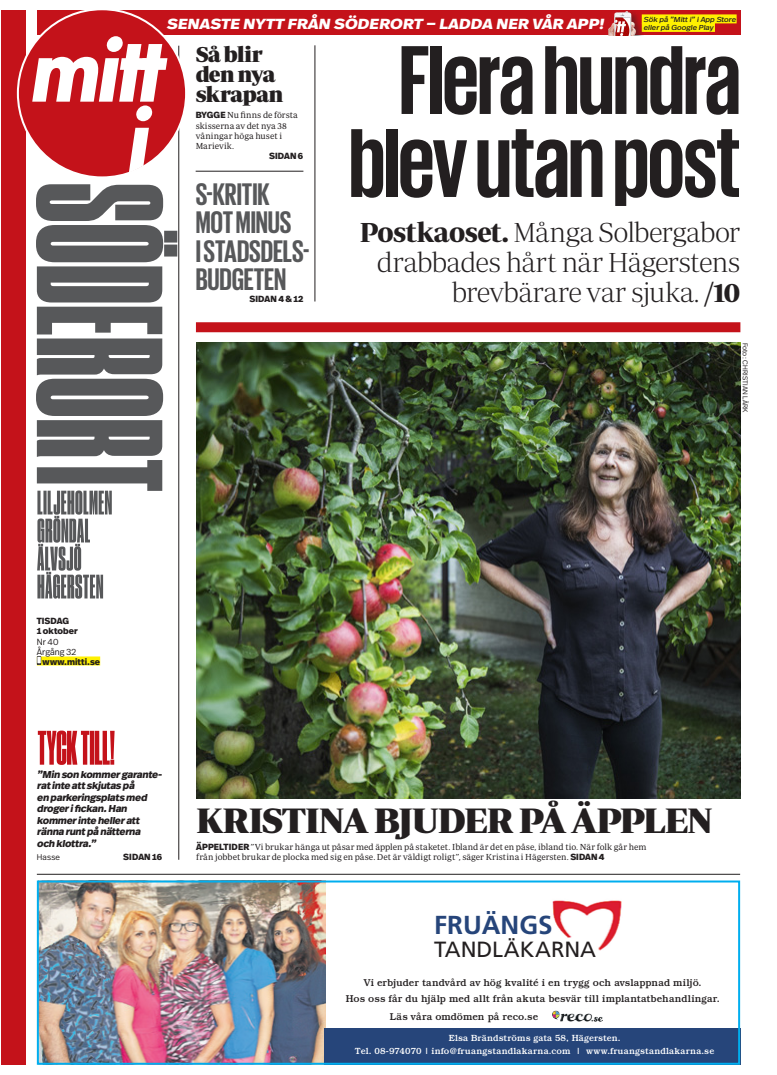
<style>
.page{position:relative;width:777px;height:1075px;background:#fff}
.page>*{position:absolute;margin:0;border:0;box-sizing:border-box;transform-origin:0 0}
.t1{font:700 100px/83px "Giorgio Sans";letter-spacing:-.015em;color:#231f20;text-align:center}
.t2{font:36px "Periodico Display";letter-spacing:-.035em;color:#231f20}
.t3{font:700 31.9px/28.4px "Giorgio Sans";letter-spacing:-.005em;color:#57585a}
.t4{font:28px/30px "Periodico Display Xt Lg";letter-spacing:-.025em;color:#231f20;text-align:right}
.t5{font:700 26px "Frutiger";color:#26457a}
.t6{font:22px/20px "Periodico Display";letter-spacing:-.04em;color:#231f20}
.t7{font:22px "Frutiger";color:#231f20}
.t8{font:italic 800 14.6px "Real Head OT";letter-spacing:.1em;color:#fff;scale:1.11 1}
.t9{font:500 10px/16px "Bookman";letter-spacing:.01em;color:#231f20;text-align:center}
.t10{font:italic 800 10px/11.5px "Real Head OT";color:#231f20}
.t11{font:500 9px/13px "Bookman";letter-spacing:.015em;color:#fff;text-align:center}
.t12{font:8.9px/10.3px "Periodico Text Lg";color:#231f20}
.t13{font:800 8.9px/10.3px "Real Head OT";letter-spacing:.005em;color:#231f20}
.t14{font:300 8.9px/10.3px "Real Head OT";letter-spacing:.005em;color:#231f20}
.t15{font:300 8.2px "Real Head OT";color:#231f20}
.t16{font:italic 7.2px/8.5px "Real Head OT";color:#231f20;scale:1.11 1}
.t17{font:300 7px "Real Head OT";letter-spacing:.015em;color:#231f20}
.s1{font-family:"Periodico Display";font-weight:700}
.s2{font-family:"Real Head OT";font-weight:800}
.s3{font-family:"Gill Sans";font-weight:400}
</style>
<div class="page">
<div style="left:1px;top:10px;width:25px;height:1055px;background:#c4121a"></div>
<hr style="left:179px;top:46px;width:1px;height:814px;background:#231f20">
<div style="left:37px;top:10px;width:703px;height:25px;background:#c4121a"></div>
<svg style="left:16px;top:10px;width:170px;height:169px"></svg>
<hr style="left:37px;top:874px;width:703px;height:1px;background:#231f20">
<div style="left:37px;top:656px;width:63px;height:9px;background:#fff101"></div>
<svg style="left:37px;top:656px;width:4px;height:9px"></svg>
<svg style="left:36px;top:184px;width:141px;height:307px;fill:#57585a"></svg>
<svg style="left:37px;top:490px;width:75px;height:109px"></svg>
<div style="left:642px;top:14px;width:94px;height:9px;background:#fff101"></div>
<div style="left:642px;top:23px;width:73px;height:9px;background:#fff101"></div>
<div style="left:607px;top:10px;width:36px;height:25px;background:#231f20;opacity:.5"></div>
<img style="left:607px;top:10px;width:29px;height:25px">
<hr style="left:315px;top:45px;width:1px;height:256px;background:#231f20">
<hr style="left:196px;top:171px;width:107px;height:1px;background:#231f20">
<div style="left:196px;top:322px;width:544px;height:10px;background:#c4121a"></div>
<img style="left:196px;top:342px;width:544px;height:456px">
<svg style="left:38px;top:731px;width:77px;height:34px"></svg>
<img style="left:40px;top:883px;width:285px;height:179px">
<div style="left:324px;top:1028px;width:416px;height:37px;background:#26457a"></div>
<div style="left:37px;top:880px;width:703px;height:185px;border:2px solid #00aeef"></div>
<img style="left:552px;top:900px;width:70px;height:51px">
<img style="left:553px;top:1010px;width:49px;height:12px">
<div style="left:546px;top:939px;width:49px;height:20px;background:#fff"></div>
<h3 class="t8" style="left:166px;top:15px;width:41px">senast</h3>
<h3 class="t8" style="left:230px;top:15px;width:208px">e nytt från söd erort – ladda</h3>
<h3 class="t8" style="left:496px;top:15px;width:101px">ner vår app!</h3>
<p class="t16" style="left:643px;top:15px;width:86px">Sök på ”Mitt i” iApp Store eller på Google Play</p>
<h1 class="t1" style="left:349px;top:36px;width:393px">FLERA HUNDRA<br>BLEV UTAN POST</h1>
<h3 class="t4" style="left:360px;top:217px;width:382px"><span class="s1">Postkaoset.</span> Många Solbergabor drabbades hårt när Hägerstens brevbärare var sjuka. <span class="s1">/10</span></h3>
<h3 class="t6" style="left:196px;top:44px;width:89px">Så blir den nya skrapan</h3>
<p class="t12" style="left:196px;top:110px;width:104px"><span class="s2">bygg e</span> Nu finns de första skisserna av det nya 38 våningar höga huset i<br>Marievik.</p>
<p class="t13" style="left:269px;top:151px;width:36px">SIDAN 6</p>
<h3 class="t3" style="left:196px;top:179px;width:115px">S-KRITIK<br>MOT MINUS<br>I STADSDELS-<br>BUDGETEN</h3>
<p class="t13" style="left:249px;top:293px;width:7px">sida</p>
<p class="t13" style="left:270px;top:293px;width:34px">n 4 &amp; 12</p>
<p class="t17" style="left:749px;top:342px;width:72px;rotate:90deg">Foto: Christian Lärk</p>
<p class="t13" style="left:37px;top:616px;width:42px">TISDAG<br>1 oktober</p>
<p class="t13" style="left:43px;top:657px;width:59px">www.mitti.se</p>
<p class="t14" style="left:37px;top:636px;width:41px">Nr 40<br>Årgång 32</p>
<p class="t10" style="left:37px;top:768px;width:128px">”Min son kommergarante&shy;ratinte attskjutas på<br>en parkeringsplats med drogerifickan.Han kommerinte helleratt ränna runtpå nätterna och klottra.”</p>
<p class="t15" style="left:37px;top:852px;width:25px">Hasse</p>
<p class="t13" style="left:123px;top:851px;width:40px">SIDAN 16</p>
<h2 class="t2" style="left:196px;top:799px;width:518px">Kristina bjuder på äpplen</h2>
<p class="t12" style="left:196px;top:841px;width:452px"><span class="s2">äppeltider</span> ”Vi brukar hänga ut påsar med äpplen på staketet. Ibland är det en påse, ibland tio. När folk går hem från jobbet brukar de plocka med sig en påse. Det är väldigt roligt”, säger Kristina i Hägersten. <span class="s2">SIDAN 4</span></p>
<h3 class="t5" style="left:434px;top:910px;width:120px">FRUÄNGS</h3>
<h3 class="t7" style="left:434px;top:936px;width:163px">TANDLÄKARNA</h3>
<p class="t9" style="left:346px;top:974px;width:375px">Vi erbjuder tandvård av hög kvalité i en trygg och avslappnad miljö.<br>Hos oss får du hjälp med allt från akuta besvär till implantatbehandlingar.</p>
<p class="t9" style="left:390px;top:1008px;width:150px">Läs våra omdömen på reco.se</p>
<p class="t11" style="left:355px;top:1031px;width:361px">Elsa Brändströms gata 58, Hägersten.<br>Tel. 08-974070 <span class="s3">1</span> info@fruangstandlakarna.com <span class="s3">1</span> www.fruangstandlakarna.se</p>
</div>
